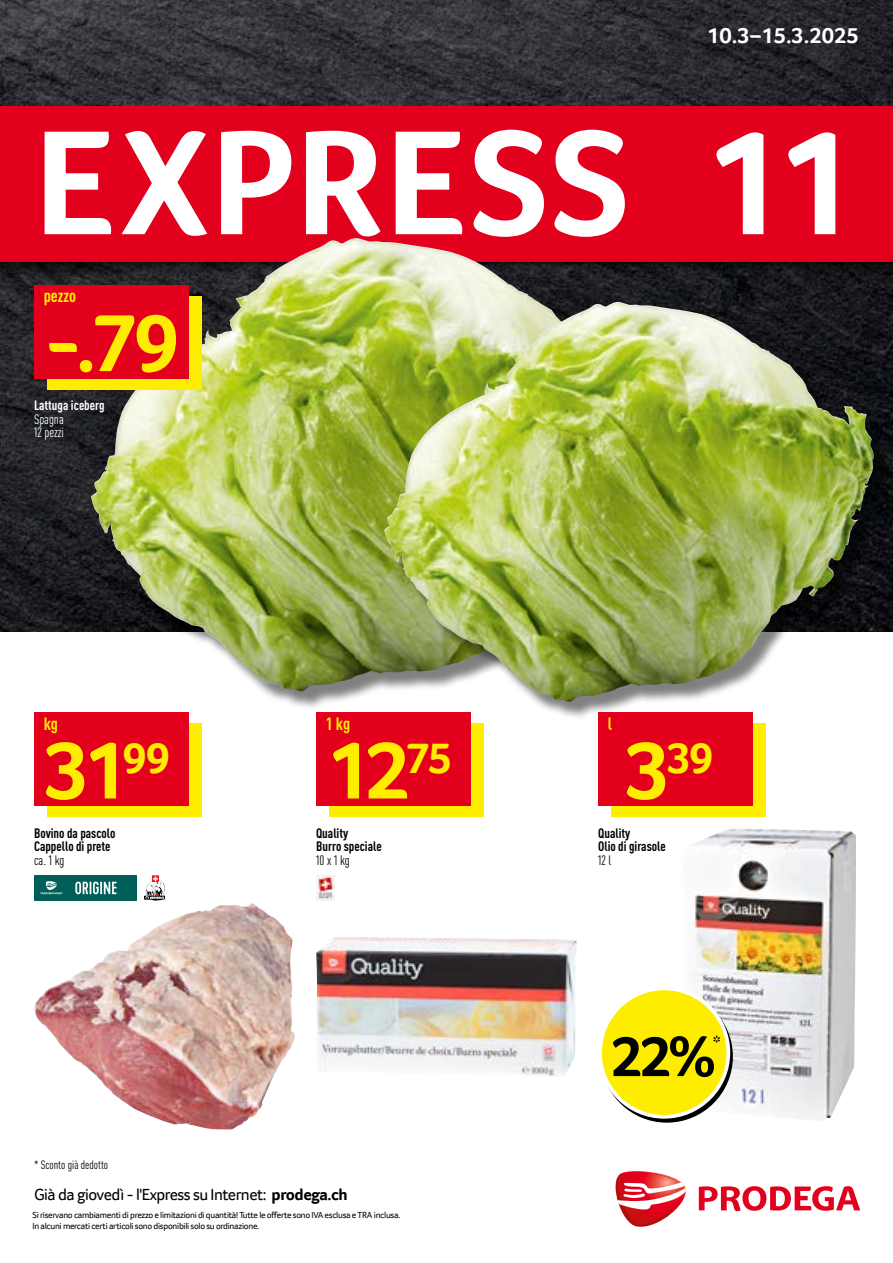
<style>
.page{position:relative;width:893px;height:1263px;background:#fff}
.page>*{position:absolute;margin:0;border:0;box-sizing:border-box;transform-origin:0 0}
.t1{font:700 153px "Transgourmet";letter-spacing:.01em;color:#fff}
.Preis_HOT{font:700 84px "Transgourmet";color:#ffed00}
.Rabattbutton{font:700 58.5px "Transgourmet";color:#000}
.Preis_HOT-2{font:700 44.55px "Transgourmet";color:#ffed00}
.t2{font:700 22.5px "Transgourmet";color:#fff}
.Rabattbutton-2{font:700 19.5px "Transgourmet";color:#000}
.Unit_HOT{font:700 condensed 17.55px "DINOT";letter-spacing:-.005em;color:#ffed00}
.t3{font:16.5px "Transgourmet";letter-spacing:-.03em;color:#000}
.t4{font:700 condensed 13.5px/13.5px "DINOT";color:#000}
.t5{font:condensed 13.5px "DINOT";color:#000}
.t6{font:700 condensed 13.5px "DINOT";color:#fff}
.t7{font:condensed 13.5px "DINOT";color:#fff}
.t8{font:condensed 12px "DINOT";color:#000}
.t9{font:9px "Transgourmet";letter-spacing:-.03em;color:#000}
.s1{font-weight:700}
.s2{font-size:84px}
</style>
<div class="page">
<img style="left:0;top:0;width:893px;height:631px">
<img style="left:0;top:261px;width:893px;height:55px">
<div style="left:0;top:106px;width:893px;height:155px;background:#e3001d"></div>
<svg style="left:699px;top:1186px;width:161px;height:25px"></svg>
<svg style="left:615px;top:1171px;width:71px;height:56px"></svg>
<img style="left:686px;top:829px;width:170px;height:291px">
<div style="left:611px;top:723px;width:155px;height:94px;background:#ffed00"></div>
<div style="left:598px;top:712px;width:155px;height:94px;background:#e3001d"></div>
<svg style="left:603px;top:992px;width:128px;height:129px"></svg>
<div style="left:600px;top:988px;width:128px;height:129px;background:#ffed00;border-radius:50%"></div>
<div style="left:598px;top:986px;width:132px;height:133px;border:4px solid #fff;border-radius:50%"></div>
<img style="left:316px;top:937px;width:261px;height:140px">
<div style="left:329px;top:723px;width:155px;height:94px;background:#ffed00"></div>
<div style="left:316px;top:712px;width:155px;height:94px;background:#e3001d"></div>
<img style="left:316px;top:875px;width:18px;height:26px">
<div style="left:94px;top:241px;width:571px;height:469px;background:#000;opacity:.5"></div>
<img style="left:91px;top:240px;width:253px;height:424px">
<div style="left:47px;top:296px;width:155px;height:93px;background:#ffed00"></div>
<div style="left:34px;top:285px;width:155px;height:94px;background:#e3001d"></div>
<img style="left:34px;top:903px;width:261px;height:226px">
<div style="left:47px;top:723px;width:155px;height:94px;background:#ffed00"></div>
<div style="left:34px;top:712px;width:155px;height:94px;background:#e3001d"></div>
<div style="left:34px;top:875px;width:102px;height:26px;background:#005f59"></div>
<svg style="left:75px;top:882px;width:42px;height:12px"></svg>
<svg style="left:40px;top:881px;width:23px;height:13px"></svg>
<svg style="left:145px;top:875px;width:20px;height:26px"></svg>
<div style="left:387px;top:305px;width:505px;height:415px;background:#000;opacity:.5"></div>
<img style="left:384px;top:302px;width:234px;height:368px">
<p class="t2" style="left:707px;top:22px;width:153px">10.3–15.3.2025</p>
<p class="t1" style="left:34px;top:92px;width:826px">EXPRESS 11</p>
<p class="Unit_HOT" style="left:44px;top:286px;width:34px">pezzo</p>
<p class="Preis_HOT" style="left:44px;top:293px;width:137px">-.79</p>
<p class="t6" style="left:34px;top:397px;width:72px">Lattuga iceberg</p>
<p class="t7" style="left:34px;top:411px;width:31px">Spagna</p>
<p class="t7" style="left:34px;top:425px;width:31px">12 pezzi</p>
<p class="Unit_HOT" style="left:44px;top:713px;width:16px">kg</p>
<p class="Preis_HOT" style="left:44px;top:721px;width:128px">31<sup>99</sup></p>
<p class="t4" style="left:34px;top:826px;width:83px">Bovino da pascolo<br>Cappello di prete</p>
<p class="t5" style="left:34px;top:852px;width:32px">ca. 1 kg</p>
<p class="t8" style="left:34px;top:1157px;width:76px">* Sconto già dedotto</p>
<p class="Unit_HOT" style="left:326px;top:713px;width:26px">1 kg</p>
<p class="Preis_HOT" style="left:326px;top:721px;width:128px">12<sup>75</sup></p>
<p class="t4" style="left:316px;top:826px;width:67px">Quality<br>Burro speciale</p>
<p class="t5" style="left:316px;top:852px;width:35px">10 x 1 kg</p>
<p class="t3" style="left:34px;top:1184px;width:315px">Già da giovedì - l'Express su Internet: <span class="s1">prodega.ch</span></p>
<p class="t9" style="left:32px;top:1210px;width:369px">Si riservano cambiamenti di prezzo e limitazioni di quantità! Tutte le offerte sono IVA esclusa e TRA inclusa.</p>
<p class="t9" style="left:32px;top:1221px;width:228px">In alcuni mercati certi articoli sono disponibili solo su ordinazione.</p>
<p class="Unit_HOT" style="left:608px;top:713px;width:6px">l</p>
<p class="Preis_HOT-2" style="left:625px;top:732px;width:91px"><span class="s2">3</span>39</p>
<p class="t4" style="left:598px;top:826px;width:69px">Quality<br>Olio di girasole</p>
<p class="t5" style="left:598px;top:852px;width:15px">12 l</p>
<p class="Rabattbutton" style="left:610px;top:1022px;width:107px">22%</p>
<p class="Rabattbutton-2" style="left:713px;top:1031px;width:10px">*</p>
</div>
